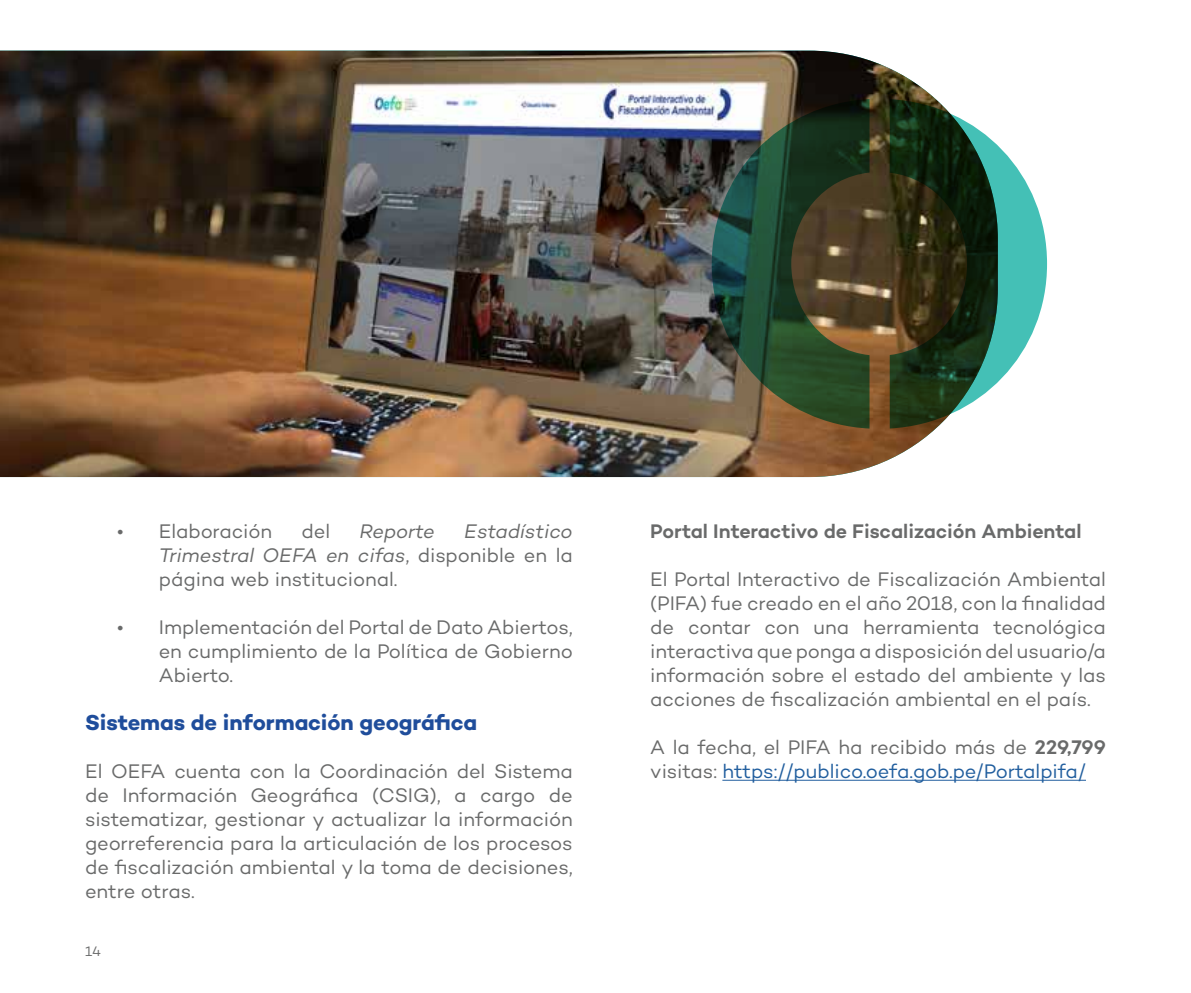
<style>
.page{position:relative;width:1191px;height:993px;background:#fff}
.page>*{position:absolute;margin:0;border:0;box-sizing:border-box;transform-origin:0 0}
.t1{font:700 22px "Campton";letter-spacing:-.005em;color:#1f4d9b}
.t2{font:20px/24px "Campton";letter-spacing:-.005em;color:#696a6a;text-align:justify}
.t3{font:20px/24px "Campton";letter-spacing:-.005em;color:#215e9e}
.t4{font:600 20px "Campton";letter-spacing:-.005em;color:#696a6a}
.t5{font:italic 20px "Campton";letter-spacing:-.01em;color:#696a6a}
.t6{font:14px "Campton";color:#696a6a}
.s1{font-style:italic}
.s2{color:#696a6a}
.s3{font-weight:600;color:#696a6a}
</style>
<div class="page">
<hr style="left:722px;top:779px;width:364px;height:1px;background:#215e9e">
<img style="left:0;top:51px;width:937px;height:426px">
<img style="left:711px;top:99px;width:158px;height:329px">
<svg style="left:889px;top:99px;width:158px;height:329px"></svg>
<p class="t2" style="left:159px;top:518px;width:415px;text-indent:305px"><span class="s1">Estadístico Trimestral OEFA en cifas</span>, disponible en la página web institucional.</p>
<p class="t2" style="left:159px;top:614px;width:415px;text-indent:-42px">• Implementación del Portal de Dato Abiertos, en cumplimiento de la Política de Gobierno Abierto.</p>
<p class="t1" style="left:85px;top:708px;width:394px">Sistemas de información geográfica</p>
<p class="t2" style="left:85px;top:758px;width:489px">El OEFA cuenta con la Coordinación del Sistema de Información Geográfica (CSIG), a cargo de sistematizar, gestionar y actualizar la información georreferencia para la articulación de los procesos de fiscalización ambiental y la toma de decisiones, entre otras.</p>
<p class="t2" style="left:117px;top:518px;width:156px">• Elaboración</p>
<p class="t2" style="left:301px;top:518px;width:30px">del</p>
<p class="t5" style="left:359px;top:518px;width:77px">Reporte</p>
<p class="t6" style="left:85px;top:942px;width:17px">14</p>
<p class="t4" style="left:650px;top:518px;width:433px">Portal Interactivo de Fiscalización Ambiental</p>
<p class="t2" style="left:650px;top:566px;width:457px">El Portal Interactivo de Fiscalización Ambiental (PIFA) fue creado en el año 2018, con la finalidad de contar con una herramienta tecnológica interactiva que ponga a disposición del usuario/a información sobre el estado del ambiente y las acciones de fiscalización ambiental en el país.</p>
<p class="t3" style="left:650px;top:734px;width:457px"><span class="s2">A la fecha, el PIFA ha recibido más de</span> <span class="s3">229,799 </span><span class="s2">visitas:</span> https://publico.oefa.gob.pe/Portalpifa/</p>
</div>
